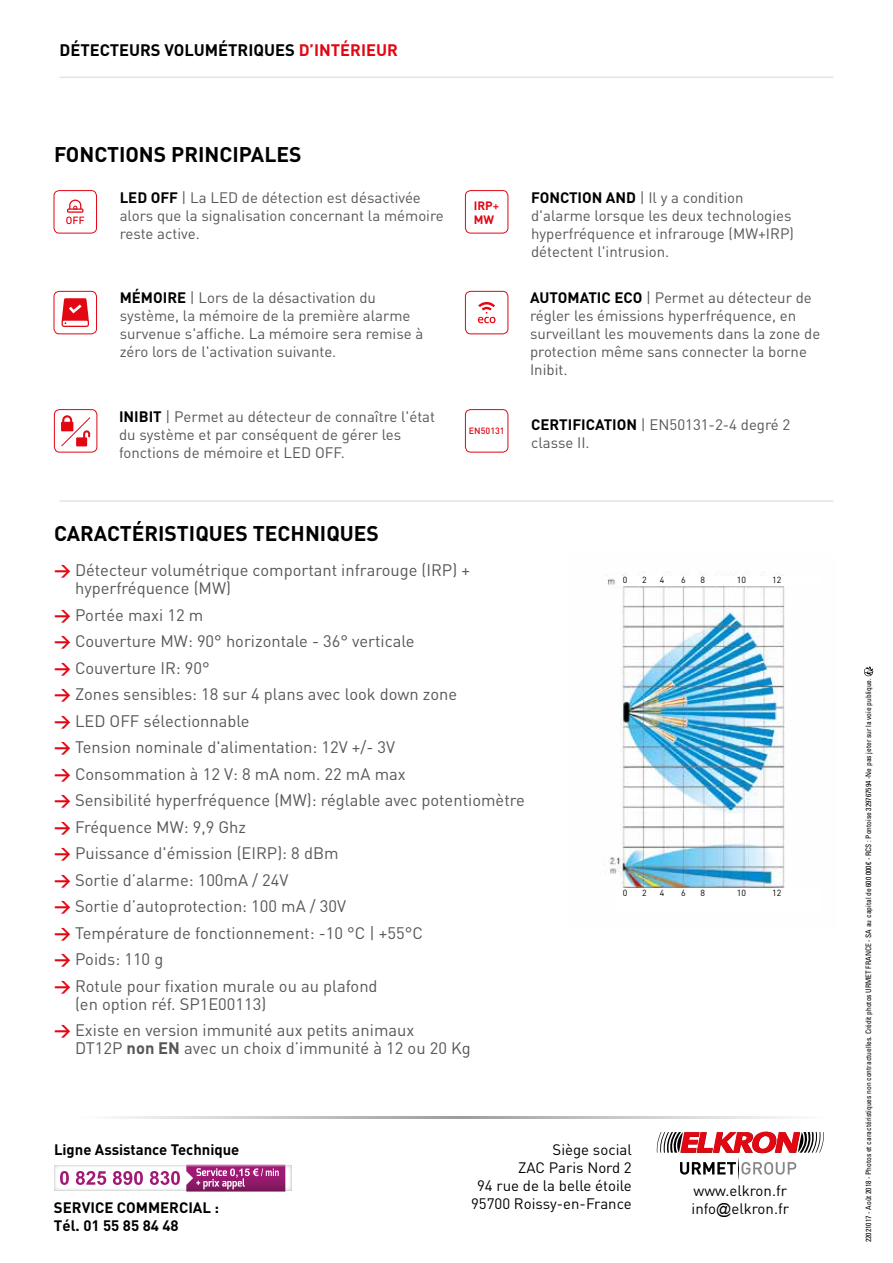
<style>
.page{position:relative;width:893px;height:1263px;background:#fff}
.page>*{position:absolute;margin:0;border:0;box-sizing:border-box;transform-origin:0 0}
.t1{font:700 21px "DIN";color:#000}
.t2{font:16.5px/26.5px "DIN";color:#575756}
.t3{font:700 16.5px "DIN";color:#000}
.t4{font:15px/18px "DIN";color:#575756}
.t5{font:15px/18px "DIN";color:#000}
.t6{font:700 15px "DIN";color:#000}
.t7{font:700 12px/14.4px "DIN";color:#e30613}
.t8{font:500 9px "DIN";color:#e30613}
.t9{font:8.85px "DIN";color:#000}
.t10{font:condensed 7.5px "Univers LT Std";color:#000}
.s1{color:#e30613}
.s2{font-weight:700;color:#000}
.s3{font-weight:500}
.s4{font-weight:700;color:#e30613}
.s5{font-weight:700}
.s6{font-family:"Arial"}
</style>
<div class="page">
<svg style="left:116px;top:1116px;width:674px;height:2px"></svg>
<div style="left:54px;top:291px;width:43px;height:43px;border:1px solid #e30613;border-radius:5px"></div>
<svg style="left:62px;top:298px;width:27px;height:29px"></svg>
<div style="left:54px;top:190px;width:43px;height:43px;border:1px solid #e30613;border-radius:5px"></div>
<svg style="left:66px;top:200px;width:18px;height:24px"></svg>
<div style="left:54px;top:409px;width:43px;height:43px;border:1px solid #e30613;border-radius:5px"></div>
<svg style="left:61px;top:415px;width:30px;height:32px"></svg>
<div style="left:465px;top:291px;width:43px;height:43px;border:1px solid #e30613;border-radius:5px"></div>
<svg style="left:478px;top:302px;width:17px;height:21px"></svg>
<div style="left:465px;top:190px;width:43px;height:43px;border:1px solid #e30613;border-radius:5px"></div>
<div style="left:465px;top:409px;width:43px;height:43px;border:1px solid #e30613;border-radius:5px"></div>
<svg style="left:54px;top:1165px;width:238px;height:26px"></svg>
<svg style="left:186px;top:1164px;width:99px;height:27px;background:#aa498b"></svg>
<svg style="left:60px;top:1171px;width:9px;height:14px"></svg>
<svg style="left:76px;top:1171px;width:30px;height:14px"></svg>
<svg style="left:113px;top:1171px;width:30px;height:14px"></svg>
<svg style="left:150px;top:1171px;width:30px;height:14px"></svg>
<svg style="left:656px;top:1131px;width:168px;height:49px"></svg>
<img style="left:605px;top:572px;width:180px;height:316px">
<div style="left:618px;top:576px;width:201px;height:10px;background:#fff"></div>
<svg style="left:864px;top:666px;width:9px;height:10px"></svg>
<hr style="left:60px;top:77px;width:773px;height:1px;background:#e3e3e3">
<hr style="left:60px;top:500px;width:773px;height:2px;background:#e3e3e3">
<p class="t3" style="left:60px;top:39px;width:340px">DÉTECTEURS VOLUMÉTRIQUES <span class="s1">D’INTÉRIEUR</span></p>
<p class="t1" style="left:54px;top:141px;width:249px">FONCTIONS PRINCIPALES</p>
<p class="t4" style="left:120px;top:188px;width:326px"><span class="s2">LED OFF</span> | La LED de détection est désactivée alors que la signalisation concernant la mémoire reste active.</p>
<p class="t4" style="left:120px;top:289px;width:305px"><span class="s2">MÉMOIRE</span> | Lors de la désactivation du système, la mémoire de la première alarme survenue s'affiche. La mémoire sera remise à zéro lors de l'activation suivante.</p>
<p class="t4" style="left:119px;top:407px;width:318px"><span class="s2">INIBIT</span> | Permet au détecteur de connaître l'état du système et par conséquent de gérer les fonctions de mémoire et LED OFF.</p>
<p class="t1" style="left:54px;top:520px;width:326px">CARACTÉRISTIQUES TECHNIQUES</p>
<p class="t7" style="left:474px;top:198px;width:27px">IRP<span class="s3">+<br></span>MW</p>
<p class="t8" style="left:469px;top:425px;width:37px">EN50131</p>
<p class="t4" style="left:531px;top:188px;width:264px"><span class="s2">FONCTION AND</span> | Il y a condition d'alarme lorsque les deux technologies hyperfréquence et infrarouge (MW+IRP) détectent l'intrusion.</p>
<p class="t4" style="left:530px;top:289px;width:292px"><span class="s2">AUTOMATIC ECO</span> | Permet au détecteur de régler les émissions hyperfréquence, en surveillant les mouvements dans la zone de protection même sans connecter la borne Inibit.</p>
<p class="t4" style="left:531px;top:415px;width:261px"><span class="s2">CERTIFICATION</span> | EN50131-2-4 degré 2 classe II.</p>
<p class="t2" style="left:75px;top:561px;width:396px;line-height:18px;text-indent:-21px"><span class="s4">&gt;</span> Détecteur volumétrique comportant infrarouge (IRP) + hyperfréquence (MW)</p>
<p class="t2" style="left:54px;top:601px;width:472px"><span class="s4">&gt;</span> Portée maxi 12 m<br><span class="s4">&gt;</span> Couverture MW: 90° horizontale - 36° verticale<br><span class="s4">&gt;</span> Couverture IR: 90°<br><span class="s4">&gt;</span> Zones sensibles: 18 sur 4 plans avec look down zone<br><span class="s4">&gt;</span> LED OFF sélectionnable<br><span class="s4">&gt;</span> Tension nominale d'alimentation: 12V +/- 3V<br><span class="s4">&gt;</span> Consommation à 12 V: 8 mA nom. 22 mA max<br><span class="s4">&gt;</span> Sensibilité hyperfréquence (MW): réglable avec potentiomètre <span class="s4">&gt;</span> Fréquence MW: 9,9 Ghz<br><span class="s4">&gt;</span> Puissance d'émission (EIRP): 8 dBm<br><span class="s4">&gt;</span> Sortie d’alarme: 100mA / 24V<br><span class="s4">&gt;</span> Sortie d’autoprotection: 100 mA / 30V<br><span class="s4">&gt;</span> Température de fonctionnement: -10 °C | +55°C<br><span class="s4">&gt;</span> Poids: 110 g<br><span class="s4">&gt;</span> Rotule pour fixation murale ou au plafond</p>
<p class="t2" style="left:54px;top:990px;width:362px;text-indent:21px">(en option réf. SP1E00113)<br><span class="s4">&gt;</span> Existe en version immunité aux petits animaux</p>
<p class="t2" style="left:75px;top:1035px;width:397px">DT12P <span class="s5">non EN</span> avec un choix d’immunité à 12 ou 20 Kg</p>
<p class="t9" style="left:623px;top:575px;width:6px">0</p>
<p class="t9" style="left:642px;top:575px;width:6px">2</p>
<p class="t9" style="left:660px;top:575px;width:6px">4</p>
<p class="t9" style="left:681px;top:575px;width:6px">6</p>
<p class="t9" style="left:700px;top:575px;width:6px">8</p>
<p class="t9" style="left:737px;top:575px;width:11px">10</p>
<p class="t9" style="left:772px;top:575px;width:11px">12</p>
<p class="t9" style="left:623px;top:887px;width:6px">0</p>
<p class="t9" style="left:642px;top:887px;width:6px">2</p>
<p class="t9" style="left:660px;top:887px;width:6px">4</p>
<p class="t9" style="left:681px;top:887px;width:6px">6</p>
<p class="t9" style="left:700px;top:887px;width:6px">8</p>
<p class="t9" style="left:737px;top:887px;width:11px">10</p>
<p class="t9" style="left:772px;top:887px;width:11px">12</p>
<p class="t6" style="left:54px;top:1140px;width:187px">Ligne Assistance Technique</p>
<p class="t5" style="left:477px;top:1140px;width:156px;text-align:right">Siège social<br>ZAC Paris Nord 2<br>94 rue de la belle étoile</p>
<p class="t6" style="left:54px;top:1198px;width:167px">SERVICE COMMERCIAL :</p>
<p class="t5" style="left:471px;top:1194px;width:162px">95700 Roissy-en-France</p>
<p class="t6" style="left:54px;top:1216px;width:126px">Tél. 01 55 85 84 48</p>
<p class="t5" style="left:692px;top:1181px;width:99px">www.elkron.fr info<span class="s6">@</span>elkron.fr</p>
<p class="t10" style="left:864px;top:1242px;width:565px;rotate:-90deg">22021017 - Août 2018 - Photos et caractéristiques non contractuelles. Crédit photos URMET FRANCE - SA au capital de 600 000€ - RCS : Pontoise 329767594 -Ne pas jeter sur la voie publique.</p>
</div>
